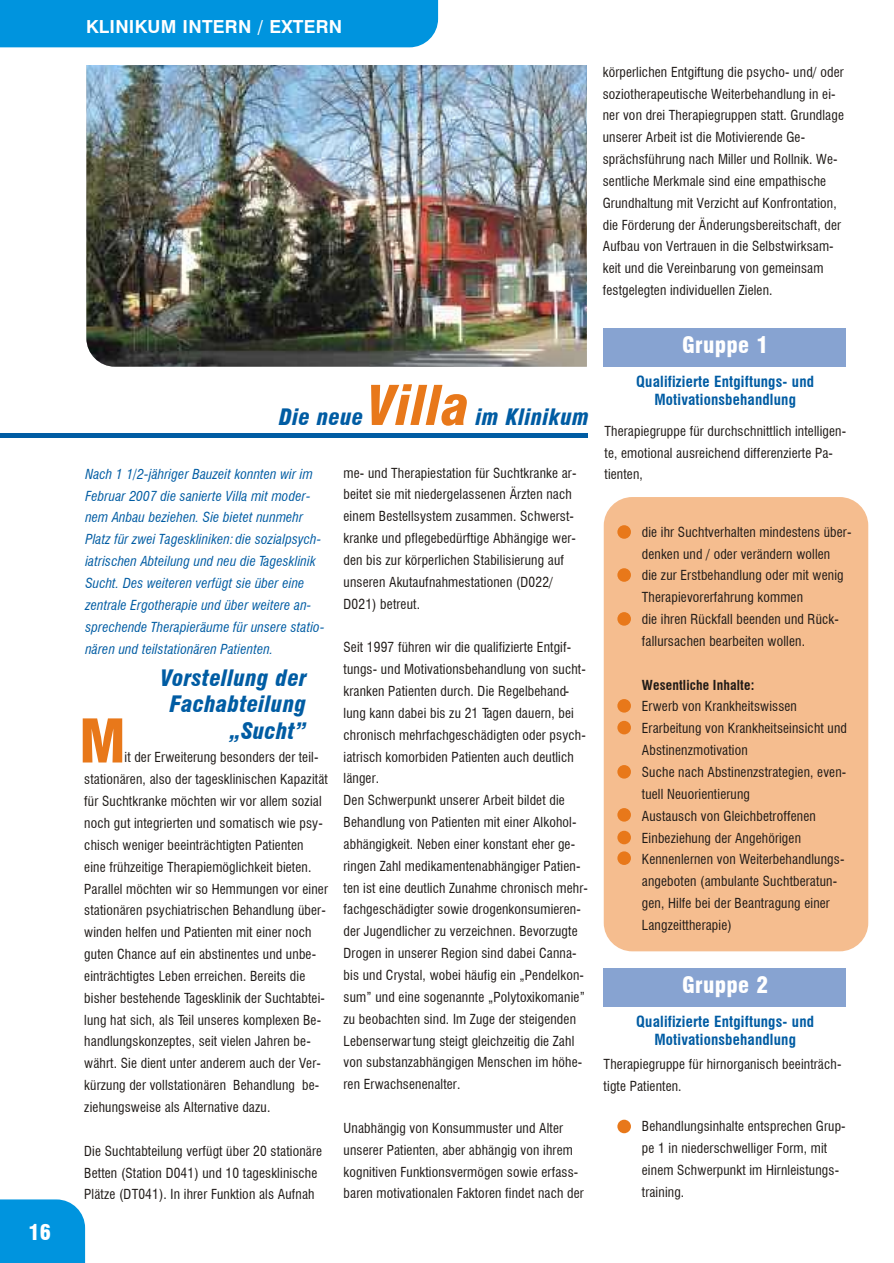
<style>
.page{position:relative;width:894px;height:1263px;background:#fff}
.page>*{position:absolute;margin:0;border:0;box-sizing:border-box;transform-origin:0 0}
.t1{font:58.65px "Swis 721 Blk Cn BT";color:#e8781a}
.t2{font:italic 53.4px "Swis 721 Blk Cn BT";letter-spacing:.015em;color:#e8781a}
.t3{font:italic 22.2px/26.5px "Swis 721 Blk Cn BT";letter-spacing:.015em;color:#005ca3;text-align:right}
.t4{font:22.2px "Swis 721 Blk Cn BT";letter-spacing:.015em;color:#fff}
.t5{font:21px "Swis 721 Blk Cn BT";color:#fff}
.t6{font:700 18px "Swis 721 BT";letter-spacing:.015em;color:#fff}
.t7{font:700 15px/18px "Swis 721 Cn BT";letter-spacing:.01em;color:#005ca3;text-align:center}
.t8{font:13.5px/21.9px "Swis 721 Cn BT";letter-spacing:.015em;color:#1f1a17}
.t9{font:italic 13.5px/21.9px "Swis 721 Cn BT";letter-spacing:.01em;color:#005ca3}
.t10{font:700 13.5px "Swis 721 Cn BT";letter-spacing:.01em;color:#1f1a17}
</style>
<div class="page">
<div style="left:604px;top:497px;width:264px;height:454px;background:#f5bd8f;border-radius:29px"></div>
<div style="left:0;top:1199px;width:85px;height:64px;background:#0094de"></div>
<img style="left:86px;top:65px;width:501px;height:302px">
<div style="left:0;top:0;width:438px;height:47px;background:#0094de"></div>
<hr style="left:0;top:434px;width:587px;height:4px;background:#005ca3">
<div style="left:604px;top:328px;width:242px;height:39px;background:#87a3d1"></div>
<div style="left:604px;top:968px;width:242px;height:39px;background:#87a3d1"></div>
<div style="left:617px;top:525px;width:14px;height:14px;background:#e8781a;border-radius:50%"></div>
<div style="left:617px;top:568px;width:14px;height:14px;background:#e8781a;border-radius:50%"></div>
<div style="left:617px;top:612px;width:14px;height:14px;background:#e8781a;border-radius:50%"></div>
<div style="left:617px;top:699px;width:14px;height:14px;background:#e8781a;border-radius:50%"></div>
<div style="left:617px;top:721px;width:14px;height:13px;background:#e8781a;border-radius:50%"></div>
<div style="left:617px;top:765px;width:14px;height:14px;background:#e8781a;border-radius:50%"></div>
<div style="left:617px;top:808px;width:14px;height:14px;background:#e8781a;border-radius:50%"></div>
<div style="left:617px;top:831px;width:14px;height:13px;background:#e8781a;border-radius:50%"></div>
<div style="left:617px;top:851px;width:14px;height:14px;background:#e8781a;border-radius:50%"></div>
<div style="left:617px;top:1120px;width:14px;height:13px;background:#e8781a;border-radius:50%"></div>
<h3 class="t5" style="left:28px;top:1224px;width:24px">16</h3>
<h3 class="t6" style="left:86px;top:19px;width:258px">KLINIKUM INTERN / EXTERN</h3>
<p class="t8" style="left:603px;top:62px;width:243px">körperlichen Entgiftung die psycho- und/ oder soziotherapeutische Weiterbehandlung in ei&shy;ner von drei Therapiegruppen statt. Grundlage unserer Arbeit ist die Motivierende Ge&shy;sprächsführung nach Miller und Rollnik. We&shy;sentliche Merkmale sind eine empathische Grundhaltung mit Verzicht auf Konfrontation, die Förderung der Änderungsbereitschaft, der Aufbau von Vertrauen in die Selbstwirksam&shy;keit und die Vereinbarung von gemeinsam festgelegten individuellen Zielen.</p>
<h3 class="t3" style="left:279px;top:406px;width:86px">Die neue</h3>
<h2 class="t2" style="left:367px;top:384px;width:104px">Villa</h2>
<h3 class="t3" style="left:476px;top:406px;width:115px">im Klinikum</h3>
<p class="t9" style="left:85px;top:464px;width:241px">Nach 1 1/2-jähriger Bauzeit konnten wir im Februar 2007 die sanierte Villa mit moder&shy;nem Anbau beziehen. Sie bietet nunmehr Platz für zwei Tageskliniken: die sozialpsych&shy;iatrischen Abteilung und neu die Tagesklinik Sucht. Des weiteren verfügt sie über eine zentrale Ergotherapie und über weitere an&shy;sprechende Therapieräume für unsere statio&shy;nären und teilstationären Patienten.</p>
<h3 class="t3" style="left:160px;top:666px;width:148px">Vorstellung der<br>Fachabteilung „Sucht”</h3>
<h1 class="t1" style="left:79px;top:718px;width:48px">M</h1>
<p class="t8" style="left:84px;top:748px;width:245px;text-indent:40px">it der Erweiterung besonders der teil&shy;stationären, also der tagesklinischen Kapazität für Suchtkranke möchten wir vor allem sozial noch gut integrierten und somatisch wie psy&shy;chisch weniger beeinträchtigten Patienten eine frühzeitige Therapiemöglichkeit bieten.<br>Parallel möchten wir so Hemmungen vor einer stationären psychiatrischen Behandlung über&shy;winden helfen und Patienten mit einer noch guten Chance auf ein abstinentes und unbe&shy;einträchtigtes Leben erreichen. Bereits die bisher bestehende Tagesklinik der Suchtabtei&shy;lung hat sich, als Teil unseres komplexen Be&shy;handlungskonzeptes, seit vielen Jahren be&shy;währt. Sie dient unter anderem auch der Ver&shy;kürzung der vollstationären Behandlung be&shy;ziehungsweise als Alternative dazu.</p>
<p class="t8" style="left:84px;top:1141px;width:239px">Die Suchtabteilung verfügt über 20 stationäre<br>Betten (Station D041) und 10 tagesklinische<br>Plätze (DT041). In ihrer Funktion als Aufnah</p>
<p class="t8" style="left:344px;top:463px;width:234px">me- und Therapiestation für Suchtkranke ar&shy;beitet sie mit niedergelassenen Ärzten nach einem Bestellsystem zusammen. Schwerst&shy;kranke und pflegebedürftige Abhängige wer&shy;den bis zur körperlichen Stabilisierung auf unseren Akutaufnahmestationen (D022/ D021) betreut.</p>
<p class="t8" style="left:344px;top:638px;width:246px">Seit 1997 führen wir die qualifizierte Entgif&shy;tungs- und Motivationsbehandlung von sucht&shy;kranken Patienten durch. Die Regelbehand&shy;lung kann dabei bis zu 21 Tagen dauern, bei chronisch mehrfachgeschädigten oder psych&shy;iatrisch komorbiden Patienten auch deutlich länger.<br>Den Schwerpunkt unserer Arbeit bildet die Behandlung von Patienten mit einer Alkohol&shy;abhängigkeit. Neben einer konstant eher ge&shy;ringen Zahl medikamentenabhängiger Patien&shy;ten ist eine deutlich Zunahme chronisch mehr&shy;fachgeschädigter sowie drogenkonsumieren&shy;der Jugendlicher zu verzeichnen. Bevorzugte Drogen in unserer Region sind dabei Canna&shy;bis und Crystal, wobei häufig ein „Pendelkon&shy;sum” und eine sogenannte „Polytoxikomanie” zu beobachten sind. Im Zuge der steigenden Lebenserwartung steigt gleichzeitig die Zahl von substanzabhängigen Menschen im höhe&shy;ren Erwachsenenalter.</p>
<p class="t8" style="left:344px;top:1118px;width:242px">Unabhängig von Konsummuster und Alter unserer Patienten, aber abhängig von ihrem kognitiven Funktionsvermögen sowie erfass&shy;baren motivationalen Faktoren findet nach der</p>
<h3 class="t4" style="left:682px;top:336px;width:88px">Gruppe 1</h3>
<p class="t7" style="left:636px;top:374px;width:179px">Qualifizierte Entgiftungs- und<br>Motivationsbehandlung</p>
<p class="t8" style="left:605px;top:421px;width:243px">Therapiegruppe für durchschnittlich intelligen&shy;te, emotional ausreichend differenzierte Pa&shy;tienten,</p>
<p class="t8" style="left:642px;top:522px;width:211px">die ihr Suchtverhalten mindestens über&shy;denken und / oder verändern wollen<br>die zur Erstbehandlung oder mit wenig Therapievorerfahrung kommen<br>die ihren Rückfall beenden und Rück&shy;fallursachen bearbeiten wollen.</p>
<p class="t10" style="left:642px;top:679px;width:114px">Wesentliche Inhalte:</p>
<p class="t8" style="left:642px;top:697px;width:207px">Erwerb von Krankheitswissen<br>Erarbeitung von Krankheitseinsicht und<br>Abstinenzmotivation<br>Suche nach Abstinenzstrategien, even&shy;tuell Neuorientierung<br>Austausch von Gleichbetroffenen<br>Einbeziehung der Angehörigen<br>Kennenlernen von Weiterbehandlungs&shy;angeboten (ambulante Suchtberatun&shy;gen, Hilfe bei der Beantragung einer<br>Langzeittherapie)</p>
<h3 class="t4" style="left:682px;top:976px;width:88px">Gruppe 2</h3>
<p class="t7" style="left:636px;top:1014px;width:179px">Qualifizierte Entgiftungs- und<br>Motivationsbehandlung</p>
<p class="t8" style="left:604px;top:1054px;width:239px">Therapiegruppe für hirnorganisch beeinträch&shy;tigte Patienten.</p>
<p class="t8" style="left:642px;top:1117px;width:205px">Behandlungsinhalte entsprechen Grup&shy;pe 1 in niederschwelliger Form, mit einem Schwerpunkt im Hirnleistungs&shy;training.</p>
</div>
